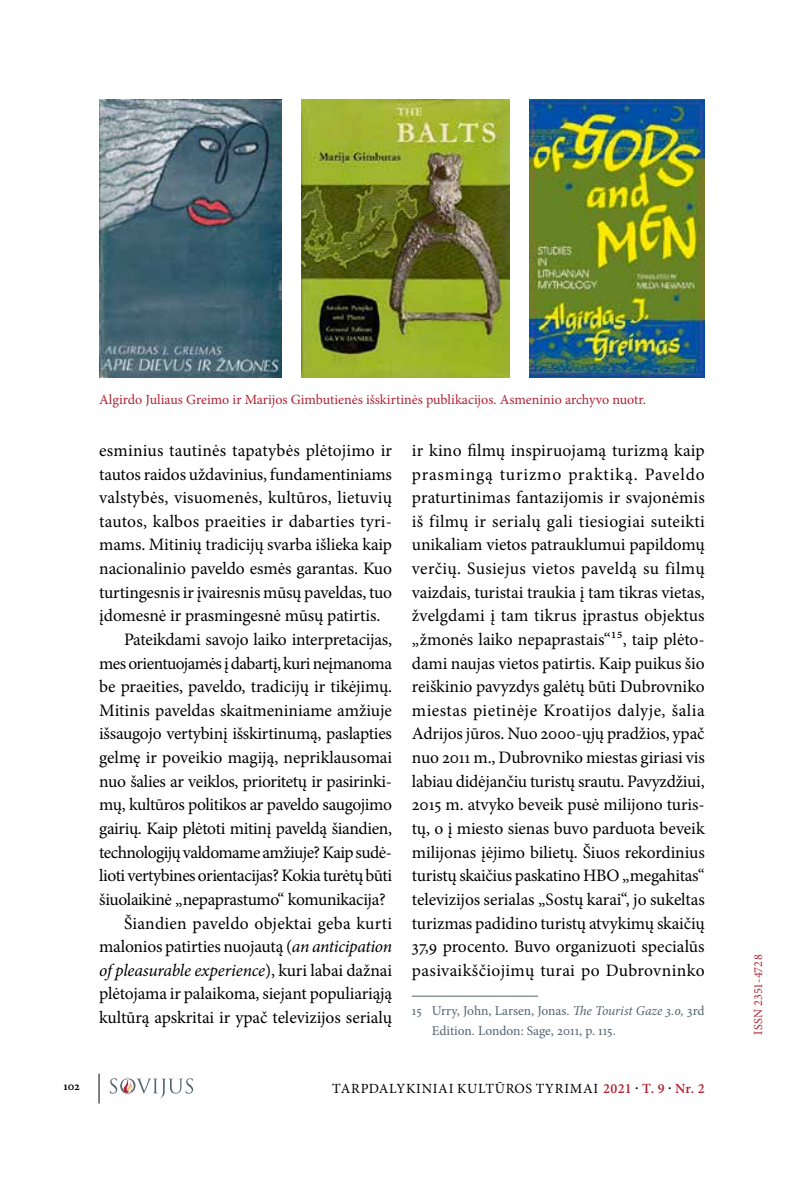
<style>
.page{position:relative;width:804px;height:1191px;background:#fff}
.page>*{position:absolute;margin:0;border:0;box-sizing:border-box;transform-origin:0 0}
.t1{font:17.5px/23.6px "Minion Pro";letter-spacing:-.01em;color:#000;text-align:justify}
.t2{font:17.5px "Minion Pro";letter-spacing:-.035em;color:#000}
.t3{font:17.5px "Minion Pro";letter-spacing:.015em;color:#000}
.t4{font:17.5px "Minion Pro";letter-spacing:.01em;color:#000}
.t5{font:italic 17.5px "Minion Pro";letter-spacing:-.01em;color:#000}
.t6{font:14px "Minion Pro";color:#b12236}
.t7{font:14px "Minion Pro";letter-spacing:.05em;color:#000}
.t8{font:13.47px/19.2px "Minion Pro";letter-spacing:-.005em;color:#53656e}
.t9{font:12.25px "Minion Pro";letter-spacing:.015em;color:#b12236}
.t10{font:600 12.25px "Minion Pro";color:#000}
.s1{font-style:italic}
.s2{font-style:normal}
.s3{font-weight:600;color:#b12236}
.s4{font-weight:600}
</style>
<div class="page">
<hr style="left:99px;top:1073px;width:1px;height:30px;background:#000">
<svg style="left:110px;top:1077px;width:83px;height:21px"></svg>
<hr style="left:412px;top:995px;width:126px;height:1px;background:#53656e">
<img style="left:99px;top:99px;width:183px;height:279px">
<img style="left:301px;top:99px;width:209px;height:279px">
<img style="left:530px;top:99px;width:174px;height:278px">
<p class="t10" style="left:63px;top:1077px;width:18px">102</p>
<p class="t6" style="left:99px;top:390px;width:548px">Algirdo Juliaus Greimo ir Marijos Gimbutienės išskirtinės publikacijos. Asmeninio archyvo nuotr.</p>
<p class="t3" style="left:99px;top:438px;width:294px">esminius tautinės tapatybės plėtojimo ir</p>
<p class="t1" style="left:99px;top:462px;width:294px">tautos raidos uždavinius, fundamentiniams</p>
<p class="t4" style="left:99px;top:486px;width:294px">valstybės, visuomenės, kultūros, lietuvių</p>
<p class="t3" style="left:99px;top:509px;width:294px">tautos, kalbos praeities ir dabarties tyri-</p>
<p class="t1" style="left:99px;top:533px;width:294px">mams. Mitinių tradicijų svarba išlieka kaip</p>
<p class="t1" style="left:99px;top:557px;width:294px">nacionalinio paveldo esmės garantas. Kuo</p>
<p class="t1" style="left:99px;top:580px;width:294px">turtingesnis ir įvairesnis mūsų paveldas, tuo</p>
<p class="t1" style="left:99px;top:604px;width:282px">įdomesnė ir prasmingesnė mūsų patirtis.</p>
<p class="t1" style="left:124px;top:627px;width:269px">Pateikdami savojo laiko interpretacijas,</p>
<p class="t2" style="left:99px;top:651px;width:294px">mes orientuojamės į dabartį, kuri neįmanoma</p>
<p class="t1" style="left:99px;top:675px;width:294px">be praeities, paveldo, tradicijų ir tikėjimų.</p>
<p class="t1" style="left:99px;top:698px;width:294px">Mitinis paveldas skaitmeniniame amžiuje</p>
<p class="t1" style="left:99px;top:722px;width:294px">išsaugojo vertybinį išskirtinumą, paslapties</p>
<p class="t1" style="left:99px;top:746px;width:294px">gelmę ir poveikio magiją, nepriklausomai</p>
<p class="t1" style="left:99px;top:769px;width:294px">nuo šalies ar veiklos, prioritetų ir pasirinki-</p>
<p class="t1" style="left:99px;top:793px;width:294px">mų, kultūros politikos ar paveldo saugojimo</p>
<p class="t1" style="left:99px;top:816px;width:294px">gairių. Kaip plėtoti mitinį paveldą šiandien,</p>
<p class="t2" style="left:99px;top:840px;width:294px">technologijų valdomame amžiuje? Kaip sudė-</p>
<p class="t1" style="left:99px;top:864px;width:294px">lioti vertybines orientacijas? Kokia turėtų būti</p>
<p class="t1" style="left:99px;top:887px;width:288px">šiuolaikinė „nepaprastumo“ komunikacija?</p>
<p class="t4" style="left:124px;top:911px;width:269px">Šiandien paveldo objektai geba kurti</p>
<p class="t1" style="left:99px;top:935px;width:294px">malonios patirties nuojautą (<span class="s1">an anticipation</span></p>
<p class="t5" style="left:99px;top:958px;width:294px">of pleasurable experience<span class="s2">), kuri labai dažnai</span></p>
<p class="t1" style="left:99px;top:982px;width:294px">plėtojama ir palaikoma, siejant populiariąją</p>
<p class="t1" style="left:99px;top:1005px;width:294px">kultūrą apskritai ir ypač televizijos serialų</p>
<p class="t1" style="left:412px;top:438px;width:294px">ir kino filmų inspiruojamą turizmą kaip prasmingą turizmo praktiką. Paveldo praturtinimas fantazijomis ir svajonėmis iš filmų ir serialų gali tiesiogiai suteikti unikaliam vietos patrauklumui papildomų verčių. Susiejus vietos paveldą su filmų vaizdais, turistai traukia į tam tikras vietas, žvelgdami į tam tikrus įprastus objektus „žmonės laiko nepaprastais“15, taip plėto&shy;dami naujas vietos patirtis. Kaip puikus šio reiškinio pavyzdys galėtų būti Dubrovniko miestas pietinėje Kroatijos dalyje, šalia Adrijos jūros. Nuo 2000-ųjų pradžios, ypač nuo 2011 m., Dubrovniko miestas giriasi vis labiau didėjančiu turistų srautu. Pavyzdžiui, 2015 m. atvyko beveik pusė milijono turis&shy;tų, o į miesto sienas buvo parduota beveik milijonas įėjimo bilietų. Šiuos rekordinius turistų skaičius paskatino HBO „megahitas“ televizijos serialas „Sostų karai“, jo sukeltas turizmas padidino turistų atvykimų skaičių 37,9 procento. Buvo organizuoti specialūs pasivaikščiojimų turai po Dubrovninko</p>
<p class="t8" style="left:432px;top:1001px;width:274px;text-indent:-20px">15 Urry, John, Larsen, Jonas. <span class="s1">The Tourist Gaze 3.0,</span> 3rd<br>Edition. London: Sage, 2011, p. 115.</p>
<p class="t7" style="left:332px;top:1079px;width:374px">TARPDALYKINIAI KULTŪROS TYRIMAI <span class="s3">2021</span> <span class="s4">·</span> <span class="s3">T. 9</span> <span class="s4">·</span> <span class="s3">Nr. 2</span></p>
<p class="t9" style="left:750px;top:1034px;width:82px;rotate:-90deg">ISSN 2351-4728</p>
</div>
